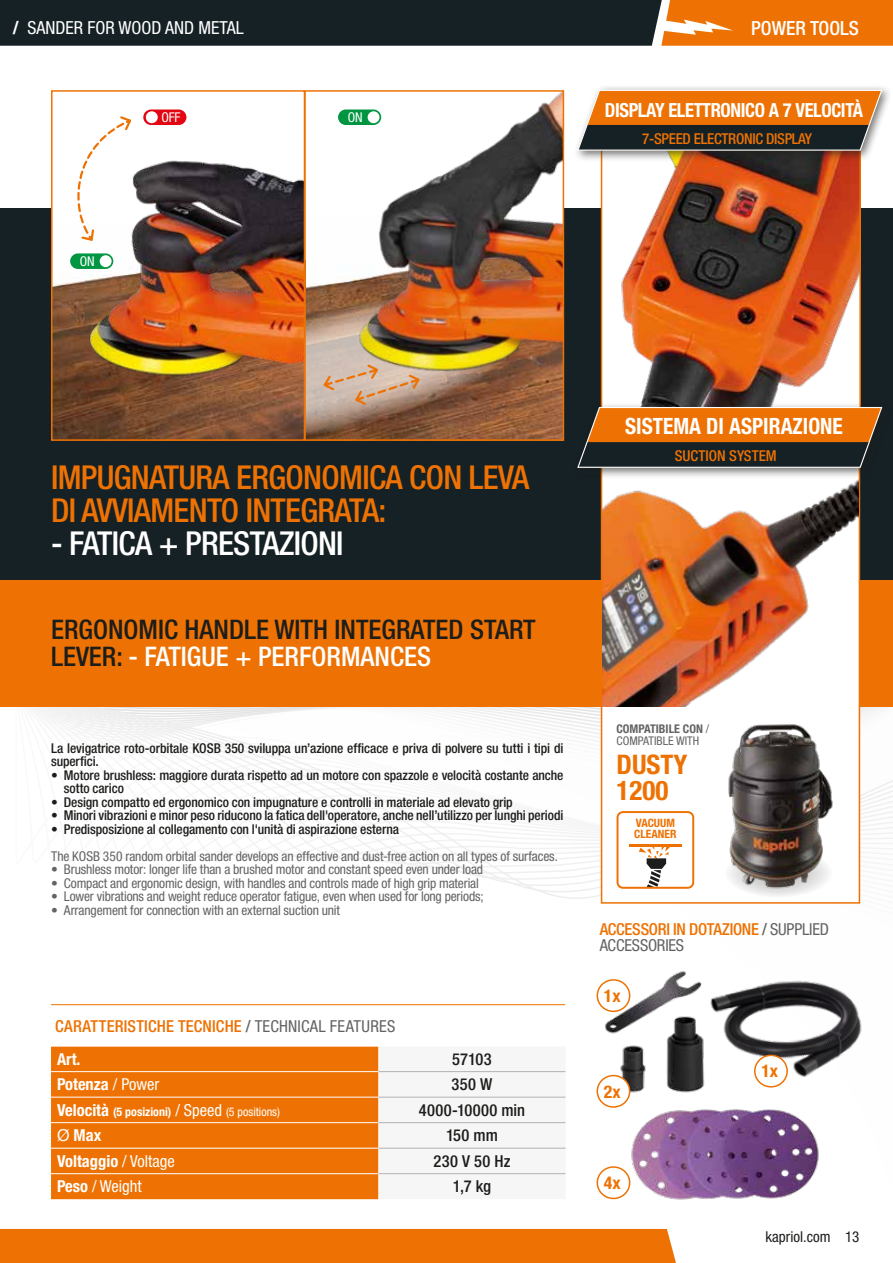
<style>
.page{position:relative;width:893px;height:1263px;background:#fff}
.page>*{position:absolute;margin:0;border:0;box-sizing:border-box;transform-origin:0 0}
.t1{font:500 condensed 33px/33px "Helvetica Neue LT Std";letter-spacing:-.02em;color:#ee7203}
.t2{font:500 condensed 33px "Helvetica Neue LT Std";letter-spacing:-.02em;color:#fff}
.t3{font:500 condensed 27px/27px "Helvetica Neue LT Std";color:#1d1d1b}
.t4{font:700 condensed 27px/25.5px "Helvetica Neue LT Std";color:#ee7203}
.t5{font:700 condensed 22.5px "Helvetica Neue LT Std";color:#fff;scale:.95 1}
.t6{font:700 condensed 19.5px "Helvetica Neue LT Std";letter-spacing:-.02em;color:#fff;scale:.95 1}
.t7{font:500 condensed 19.5px "Helvetica Neue LT Std";color:#fff}
.t8{font:condensed 18px "Helvetica Neue LT Std";color:#fff}
.t9{font:700 condensed 17.55px "Helvetica Neue LT Std";color:#ee7203}
.t10{font:500 condensed 16.5px "Helvetica Neue LT Std";letter-spacing:.005em;color:#ee7203}
.t11{font:500 condensed 16.5px "Helvetica Neue LT Std";letter-spacing:.015em;color:#1d1d1b}
.t12{font:500 condensed 16.5px/16.5px "Helvetica Neue LT Std";letter-spacing:-.02em;color:#ee7203}
.t13{font:700 condensed 16.5px "Helvetica Neue LT Std";color:#fff}
.t14{font:condensed 16.5px "Helvetica Neue LT Std";color:#fff}
.t15{font:500 condensed 15px "Helvetica Neue LT Std";letter-spacing:-.02em;color:#ee7203}
.t16{font:condensed 15px "Helvetica Neue LT Std";color:#1d1d1b}
.t17{font:500 condensed 15px "Helvetica Neue LT Std";color:#ee7203}
.t18{font:500 condensed 13.5px/13.5px "Helvetica Neue LT Std";letter-spacing:-.005em;color:#1d1d1b}
.t19{font:condensed 13.5px "Helvetica Neue LT Std";letter-spacing:-.01em;color:#646363}
.t20{font:condensed 13.5px "Helvetica Neue LT Std";letter-spacing:-.02em;color:#fff}
.t21{font:700 condensed 12px "Helvetica Neue LT Std";color:#fff}
.t22{font:condensed 12px/12px "Helvetica Neue LT Std";color:#646363}
.t23{font:700 condensed 11.55px/10.4px "Helvetica Neue LT Std";letter-spacing:-.005em;color:#ee7203}
.s1{font-weight:700}
.s2{color:#fff}
.s3{color:#646363}
.s4{font-weight:400;color:#646363}
.s5{font-weight:400}
.s6{font-size:16.5px}
.s7{font-weight:400;font-size:16.5px}
.s8{font-weight:400;font-stretch:normal}
</style>
<div class="page">
<svg style="left:35px;top:707px;width:858px;height:197px"></svg>
<div style="left:0;top:576px;width:893px;height:131px;background:#ee7203"></div>
<div style="left:0;top:208px;width:893px;height:371px;background:#162125"></div>
<div style="left:303px;top:91px;width:260px;height:349px;background:#fff"></div>
<div style="left:52px;top:91px;width:253px;height:349px;background:#fff"></div>
<img style="left:54px;top:264px;width:248px;height:174px">
<div style="left:601px;top:457px;width:259px;height:447px;background:#fff;border:2px solid #ee7203"></div>
<img style="left:604px;top:162px;width:254px;height:240px">
<img style="left:332px;top:93px;width:229px;height:345px">
<div style="left:304px;top:90px;width:260px;height:351px;border:2px solid #ee7203"></div>
<img style="left:79px;top:160px;width:223px;height:257px">
<div style="left:51px;top:90px;width:254px;height:351px;border:2px solid #ee7203"></div>
<img style="left:602px;top:479px;width:256px;height:228px">
<img style="left:711px;top:980px;width:151px;height:100px">
<img style="left:602px;top:971px;width:109px;height:63px">
<img style="left:618px;top:1009px;width:90px;height:89px">
<img style="left:628px;top:1109px;width:191px;height:91px">
<div style="left:755px;top:1055px;width:32px;height:32px;background:#fff;border-radius:50%"></div>
<div style="left:754px;top:1054px;width:34px;height:33px;border:2px solid #ee7203;border-radius:50%"></div>
<div style="left:597px;top:1166px;width:33px;height:33px;border:2px solid #ee7203;border-radius:50%"></div>
<div style="left:597px;top:980px;width:33px;height:31px;background:#fff;border-radius:50%"></div>
<div style="left:597px;top:979px;width:33px;height:33px;border:2px solid #ee7203;border-radius:50%"></div>
<div style="left:597px;top:1075px;width:33px;height:32px;background:#fff;border-radius:50%"></div>
<div style="left:597px;top:1075px;width:33px;height:33px;border:2px solid #ee7203;border-radius:50%"></div>
<svg style="left:77px;top:116px;width:56px;height:127px"></svg>
<div style="left:143px;top:109px;width:43px;height:16px;background:#e30613;border-radius:8px"></div>
<div style="left:146px;top:111px;width:12px;height:12px;background:#fff;border-radius:50%"></div>
<div style="left:70px;top:253px;width:43px;height:16px;background:#009641;border-radius:8px"></div>
<div style="left:100px;top:255px;width:12px;height:12px;background:#fff;border-radius:50%"></div>
<div style="left:338px;top:109px;width:43px;height:16px;background:#009641;border-radius:8px"></div>
<div style="left:368px;top:111px;width:11px;height:12px;background:#fff;border-radius:50%"></div>
<img style="left:305px;top:284px;width:234px;height:156px">
<hr style="left:629px;top:844px;width:53px;height:3px;background:#ee7203">
<svg style="left:639px;top:847px;width:31px;height:39px"></svg>
<div style="left:616px;top:811px;width:78px;height:78px;border:2px solid #ee7203;border-radius:6px"></div>
<div style="left:0;top:1229px;width:676px;height:34px;background:#ee7203"></div>
<svg style="left:0;top:0;width:893px;height:46px;background:#503a23"></svg>
<div style="left:51px;top:1047px;width:327px;height:152px;background:#ee7203"></div>
<div style="left:378px;top:1047px;width:188px;height:152px;background:#f6f6f6"></div>
<hr style="left:51px;top:1097px;width:327px;height:1px;background:#fff">
<hr style="left:51px;top:1122px;width:327px;height:1px;background:#fff">
<hr style="left:51px;top:1148px;width:327px;height:1px;background:#fff">
<hr style="left:51px;top:1173px;width:327px;height:1px;background:#fff">
<hr style="left:51px;top:1071px;width:327px;height:1px;background:#fff">
<hr style="left:378px;top:1071px;width:188px;height:1px;background:#b3b2b2">
<hr style="left:378px;top:1097px;width:188px;height:1px;background:#b3b2b2">
<hr style="left:378px;top:1122px;width:188px;height:1px;background:#b3b2b2">
<hr style="left:378px;top:1148px;width:188px;height:1px;background:#b3b2b2">
<hr style="left:378px;top:1173px;width:188px;height:1px;background:#b3b2b2">
<hr style="left:51px;top:1004px;width:514px;height:1px;background:#ee7203">
<img style="left:728px;top:724px;width:105px;height:172px">
<div style="left:573px;top:85px;width:320px;height:77px;background:#1d1d1b;opacity:.6"></div>
<svg style="left:576px;top:89px;width:307px;height:63px;background:#9e642e"></svg>
<div style="left:573px;top:402px;width:320px;height:77px;background:#1d1d1b;opacity:.6"></div>
<svg style="left:576px;top:406px;width:307px;height:63px"></svg>
<h3 class="t8" style="left:13px;top:17px;width:232px"><span class="s1">/</span> SANDER FOR WOOD AND METAL</h3>
<h3 class="t7" style="left:751px;top:17px;width:109px">POWER TOOLS</h3>
<p class="t20" style="left:80px;top:253px;width:16px">ON</p>
<p class="t20" style="left:162px;top:109px;width:20px">OFF</p>
<p class="t20" style="left:348px;top:109px;width:16px">ON</p>
<h3 class="t6" style="left:605px;top:98px;width:273px">DISPLAY ELETTRONICO A 7 VELOCITÀ</h3>
<p class="t15" style="left:642px;top:129px;width:171px">7-SPEED ELECTRONIC DISPLAY</p>
<h1 class="t1" style="left:51px;top:461px;width:480px">IMPUGNATURA ERGONOMICA CON LEVA<br>DI AVVIAMENTO INTEGRATA:</h1>
<h1 class="t2" style="left:51px;top:524px;width:294px">- FATICA + PRESTAZIONI</h1>
<h2 class="t3" style="left:51px;top:615px;width:486px">ERGONOMIC HANDLE WITH INTEGRATED START<br>LEVER: <span class="s2">- FATIGUE + PERFORMANCES</span></h2>
<p class="t18" style="left:51px;top:741px;width:514px">La levigatrice roto-orbitale KOSB 350 sviluppa un’azione efficace e priva di polvere su tutti i tipi di superfici.</p>
<p class="t18" style="left:64px;top:768px;width:501px;text-indent:-13px">• Motore brushless: maggiore durata rispetto ad un motore con spazzole e velocità costante anche sotto carico</p>
<p class="t18" style="left:51px;top:795px;width:463px">• Design compatto ed ergonomico con impugnature e controlli in materiale ad elevato grip</p>
<p class="t18" style="left:51px;top:808px;width:514px">• Minori vibrazioni e minor peso riducono la fatica dell'operatore, anche nell’utilizzo per lunghi periodi</p>
<p class="t18" style="left:51px;top:822px;width:349px">• Predisposizione al collegamento con l'unità di aspirazione esterna</p>
<p class="t19" style="left:51px;top:848px;width:508px">The KOSB 350 random orbital sander develops an effective and dust-free action on all types of surfaces.</p>
<p class="t19" style="left:51px;top:862px;width:434px">• Brushless motor: longer life than a brushed motor and constant speed even under load</p>
<p class="t19" style="left:51px;top:875px;width:429px">• Compact and ergonomic design, with handles and controls made of high grip material</p>
<p class="t19" style="left:51px;top:889px;width:434px">• Lower vibrations and weight reduce operator fatigue, even when used for long periods;</p>
<p class="t19" style="left:51px;top:902px;width:291px">• Arrangement for connection with an external suction unit</p>
<p class="t10" style="left:55px;top:1016px;width:342px">CARATTERISTICHE TECNICHE <span class="s3">/</span> <span class="s4">TECHNICAL FEATURES</span></p>
<p class="t13" style="left:57px;top:1049px;width:25px">Art.</p>
<p class="t11" style="left:452px;top:1049px;width:41px">57103</p>
<p class="t13" style="left:57px;top:1074px;width:104px">Potenza <span class="s5">/ Power</span></p>
<p class="t11" style="left:452px;top:1074px;width:42px">350 W</p>
<p class="t21" style="left:57px;top:1104px;width:225px"><span class="s6">Velocità</span> (5 posizioni) <span class="s7">/ Speed</span> <span class="s5">(5 positions)</span></p>
<p class="t11" style="left:419px;top:1100px;width:108px">4000-10000 min</p>
<p class="t13" style="left:57px;top:1125px;width:46px"><span class="s8">Ø</span> Max</p>
<p class="t11" style="left:446px;top:1125px;width:54px">150 mm</p>
<p class="t13" style="left:57px;top:1151px;width:119px">Voltaggio <span class="s5">/ Voltage</span></p>
<p class="t11" style="left:434px;top:1151px;width:78px">230 V 50 Hz</p>
<p class="t14" style="left:57px;top:1177px;width:86px"><span class="s1">Peso</span> / Weight</p>
<p class="t11" style="left:453px;top:1176px;width:40px">1,7 kg</p>
<h3 class="t5" style="left:625px;top:412px;width:231px">SISTEMA DI ASPIRAZIONE</h3>
<p class="t17" style="left:675px;top:446px;width:103px">SUCTION SYSTEM</p>
<p class="t22" style="left:616px;top:723px;width:94px"><span class="s1">COMPATIBILE CON</span> /<br>COMPATIBLE WITH</p>
<h2 class="t4" style="left:616px;top:751px;width:73px">DUSTY<br>1200</h2>
<p class="t23" style="left:634px;top:818px;width:44px">VACUUM<br>CLEANER</p>
<p class="t12" style="left:600px;top:920px;width:231px">ACCESSORI IN DOTAZIONE <span class="s3">/</span> <span class="s4">SUPPLIED<br>ACCESSORIES</span></p>
<p class="t9" style="left:604px;top:985px;width:18px">1x</p>
<p class="t9" style="left:604px;top:1081px;width:18px">2x</p>
<p class="t9" style="left:604px;top:1172px;width:18px">4x</p>
<p class="t9" style="left:761px;top:1060px;width:18px">1x</p>
<p class="t16" style="left:765px;top:1228px;width:95px">kapriol.com 13</p>
</div>
